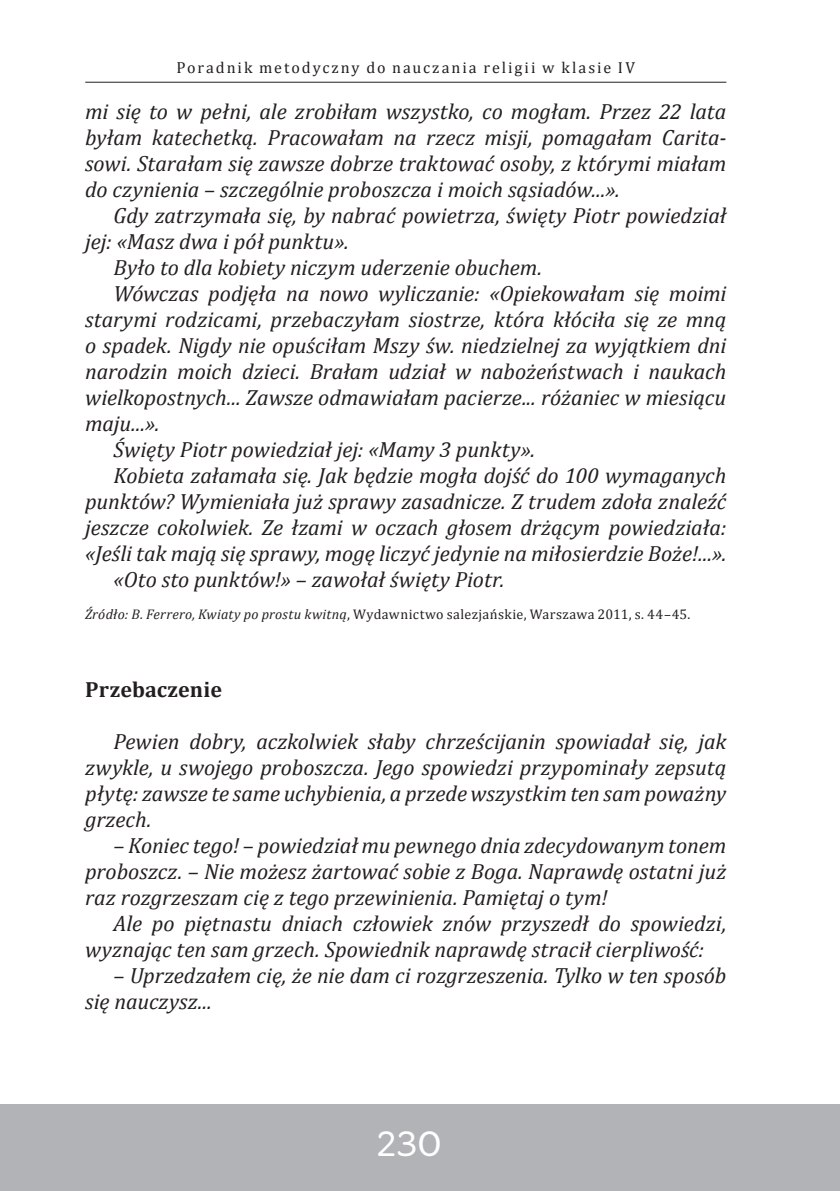
<style>
.page{position:relative;width:840px;height:1191px;background:#fff}
.page>*{position:absolute;margin:0;border:0;box-sizing:border-box;transform-origin:0 0}
.t1{font:300 36px "Merge";color:#fff}
.t2{font:italic 22px/26px "Cambria";color:#231f20;text-align:justify}
.t3{font:700 22px "Cambria";letter-spacing:.01em;color:#231f20}
.t4{font:16px "Cambria";letter-spacing:.12em;color:#231f20}
.t5{font:14px "Cambria";letter-spacing:.025em;color:#231f20}
.s1{font-style:italic}
</style>
<div class="page">
<div style="left:0;top:1104px;width:839px;height:87px;background:#b2b3b7"></div>
<hr style="left:85px;top:82px;width:641px;height:1px;background:#231f20">
<p class="t4" style="left:176px;top:58px;width:459px">Poradnik metodyczny do nauczania religii w klasie IV</p>
<p class="t2" style="left:85px;top:98px;width:642px">mi się to w pełni, ale zrobiłam wszystko, co mogłam. Przez 22 lata</p>
<p class="t2" style="left:85px;top:124px;width:642px">byłam katechetką. Pracowałam na rzecz misji, pomagałam Carita-</p>
<p class="t2" style="left:85px;top:150px;width:642px">sowi. Starałam się zawsze dobrze traktować osoby, z którymi miałam</p>
<p class="t2" style="left:85px;top:176px;width:536px">do czynienia – szczególnie proboszcza i moich sąsiadów...».</p>
<p class="t2" style="left:113px;top:202px;width:614px">Gdy zatrzymała się, by nabrać powietrza, święty Piotr powiedział</p>
<p class="t2" style="left:85px;top:228px;width:265px">jej: «Masz dwa i pół punktu».</p>
<p class="t2" style="left:113px;top:254px;width:430px">Było to dla kobiety niczym uderzenie obuchem.</p>
<p class="t2" style="left:113px;top:280px;width:614px">Wówczas podjęła na nowo wyliczanie: «Opiekowałam się moimi</p>
<p class="t2" style="left:85px;top:306px;width:642px">starymi rodzicami, przebaczyłam siostrze, która kłóciła się ze mną</p>
<p class="t2" style="left:85px;top:332px;width:642px">o spadek. Nigdy nie opuściłam Mszy św. niedzielnej za wyjątkiem dni</p>
<p class="t2" style="left:85px;top:358px;width:642px">narodzin moich dzieci. Brałam udział w nabożeństwach i naukach</p>
<p class="t2" style="left:85px;top:384px;width:642px">wielkopostnych... Zawsze odmawiałam pacierze... różaniec w miesiącu</p>
<p class="t2" style="left:85px;top:410px;width:76px">maju...».</p>
<p class="t2" style="left:113px;top:436px;width:423px">Święty Piotr powiedział jej: «Mamy 3 punkty».</p>
<p class="t2" style="left:113px;top:462px;width:614px">Kobieta załamała się. Jak będzie mogła dojść do 100 wymaganych</p>
<p class="t2" style="left:85px;top:488px;width:642px">punktów? Wymieniała już sprawy zasadnicze. Z trudem zdoła znaleźć</p>
<p class="t2" style="left:85px;top:514px;width:642px">jeszcze cokolwiek. Ze łzami w oczach głosem drżącym powiedziała:</p>
<p class="t2" style="left:85px;top:540px;width:642px">«Jeśli tak mają się sprawy, mogę liczyć jedynie na miłosierdzie Boże!...».</p>
<p class="t2" style="left:113px;top:566px;width:392px">«Oto sto punktów!» – zawołał święty Piotr.</p>
<p class="t5" style="left:85px;top:605px;width:606px"><span class="s1">Źródło: B. Ferrero, Kwiaty po prostu kwitną</span>, Wydawnictwo salezjańskie, Warszawa 2011, s. 44–45.</p>
<p class="t3" style="left:85px;top:673px;width:138px">Przebaczenie</p>
<p class="t2" style="left:85px;top:727px;width:642px;text-indent:28px">Pewien dobry, aczkolwiek słaby chrześcijanin spowiadał się, jak zwykle, u swojego proboszcza. Jego spowiedzi przypominały zepsutą płytę: zawsze te same uchybienia, a przede wszystkim ten sam poważny grzech.</p>
<p class="t2" style="left:113px;top:831px;width:614px">– Koniec tego! – powiedział mu pewnego dnia zdecydowanym tonem</p>
<p class="t2" style="left:85px;top:857px;width:642px">proboszcz. – Nie możesz żartować sobie z Boga. Naprawdę ostatni już</p>
<p class="t2" style="left:85px;top:883px;width:523px">raz rozgrzeszam cię z tego przewinienia. Pamiętaj o tym!</p>
<p class="t2" style="left:113px;top:909px;width:614px">Ale po piętnastu dniach człowiek znów przyszedł do spowiedzi,</p>
<p class="t2" style="left:85px;top:935px;width:620px">wyznając ten sam grzech. Spowiednik naprawdę stracił cierpliwość:</p>
<p class="t2" style="left:85px;top:961px;width:642px;text-indent:28px">– Uprzedzałem cię, że nie dam ci rozgrzeszenia. Tylko w ten sposób się nauczysz...</p>
<p class="t1" style="left:376px;top:1122px;width:67px">230</p>
</div>
